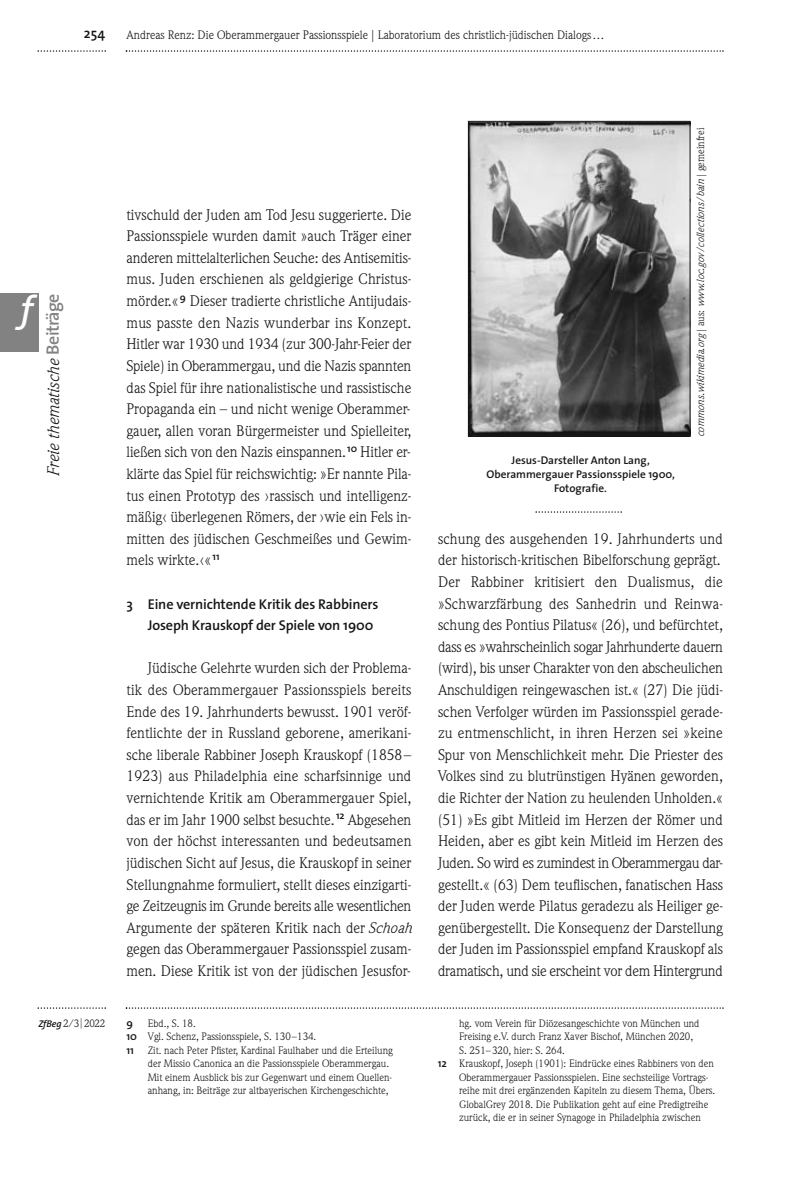
<style>
.page{position:relative;width:808px;height:1191px;background:#fff}
.page>*{position:absolute;margin:0;border:0;box-sizing:border-box;transform-origin:0 0}
.t1{font:italic 600 36px "The Sans";color:#fff}
.t2{font:italic 16.5px "Weidemann";color:#151616}
.t3{font:15px/21.6px "Weidemann";color:#151616;text-align:justify}
.t4{font:600 14.25px/21.6px "The Sans";letter-spacing:-.01em;color:#151616}
.t5{font:600 14.1px "The Sans";color:#151616}
.t6{font:12px "Weidemann";color:#151616}
.t7{font:600 11.25px/13.5px "The Sans";color:#151616;text-align:center}
.t8{font:10.5px "Weidemann";color:#151616}
.t9{font:italic 10.5px "Weidemann";color:#151616}
.s1{font-family:"The Sans";font-weight:300}
.s2{font-family:"The Sans";font-weight:600;font-style:normal;font-size:18px;color:#818281}
.s3{font-style:italic}
.s4{font-family:"The Sans";font-weight:300;font-style:normal;font-size:9.75px}
.s5{font-style:normal}
.s6{font-family:"The Sans";font-weight:600;font-style:italic;font-size:9.75px}
.s7{font-family:"The Sans";font-weight:200}
.s8{font-family:"The Sans";font-weight:600;font-size:11.25px}
</style>
<div class="page">
<svg style="left:126px;top:50px;width:598px;height:2px"></svg>
<svg style="left:38px;top:50px;width:68px;height:2px"></svg>
<svg style="left:126px;top:1007px;width:598px;height:1px"></svg>
<svg style="left:38px;top:1007px;width:68px;height:1px"></svg>
<div style="left:0;top:293px;width:38px;height:59px;background:#818281"></div>
<svg style="left:535px;top:511px;width:87px;height:2px"></svg>
<img style="left:470px;top:123px;width:218px;height:311px">
<div style="left:468px;top:121px;width:222px;height:315px;border:1px solid #151616"></div>
<p class="t5" style="left:84px;top:28px;width:23px">254</p>
<p class="t6" style="left:126px;top:30px;width:480px">Andreas Renz: Die Oberammergauer Passionsspiele <span class="s1">|</span> Laboratorium des christlich-jüdischen Dialogs…</p>
<h1 class="t1" style="left:21px;top:294px;width:14px">f</h1>
<p class="t2" style="left:47px;top:477px;width:185px;rotate:-90deg">Freie thematische <span class="s2">Beiträge</span></p>
<p class="t3" style="left:126px;top:205px;width:286px">tivschuld der Juden am Tod Jesu suggerierte. Die Passionsspiele wurden damit »auch Träger einer anderen mittelalterlichen Seuche: des Antisemitis&shy;mus. Juden erschienen als geldgierige Christus&shy;mörder.«<sup>9</sup> Dieser tradierte christliche Antijudais&shy;mus passte den Nazis wunderbar ins Konzept.<br>Hitler war 1930 und 1934 (zur 300-Jahr-Feier der Spiele) in Oberammergau, und die Nazis spannten das Spiel für ihre nationalistische und rassistische Propaganda ein – und nicht wenige Oberammer&shy;gauer, allen voran Bürgermeister und Spielleiter, ließen sich von den Nazis einspannen.<sup>10</sup> Hitler er&shy;klärte das Spiel für reichswichtig: »Er nannte Pila&shy;tus einen Prototyp des ›rassisch und intelligenz&shy;mäßig‹ überlegenen Römers, der ›wie ein Fels in&shy;mitten des jüdischen Geschmeißes und Gewim&shy;mels wirkte.‹«<sup>11</sup></p>
<p class="t4" style="left:148px;top:594px;width:232px;text-indent:-21px">3 Eine vernichtende Kritik des Rabbiners<br>Joseph Krauskopf der Spiele von 1900</p>
<p class="t3" style="left:126px;top:659px;width:286px;text-indent:21px">Jüdische Gelehrte wurden sich der Problema&shy;tik des Oberammergauer Passionsspiels bereits Ende des 19. Jahrhunderts bewusst. 1901 veröf&shy;fentlichte der in Russland geborene, amerikani&shy;sche liberale Rabbiner Joseph Krauskopf (1858– 1923) aus Philadelphia eine scharfsinnige und vernichtende Kritik am Oberammergauer Spiel, das er im Jahr 1900 selbst besuchte.<sup>12</sup> Abgesehen von der höchst interessanten und bedeutsamen jüdischen Sicht auf Jesus, die Krauskopf in seiner Stellungnahme formuliert, stellt dieses einzigarti&shy;ge Zeitzeugnis im Grunde bereits alle wesentlichen Argumente der späteren Kritik nach der <span class="s3">Schoah </span>gegen das Oberammergauer Passionsspiel zusam&shy;men. Diese Kritik ist von der jüdischen Jesusfor-</p>
<p class="t7" style="left:487px;top:455px;width:190px">Jesus-Darsteller Anton Lang,<br>Oberammergauer Passionsspiele 1900,<br>Fotografie.</p>
<p class="t9" style="left:696px;top:437px;width:311px;rotate:-90deg">commons.wikimedia.org <span class="s4">|</span> <span class="s5">aus:</span> www.loc.gov/collections/bain <span class="s4">|</span> <span class="s5">gemeinfrei</span></p>
<p class="t3" style="left:438px;top:529px;width:286px;text-align:left">schung des ausgehenden 19. Jahrhunderts und der historisch-kritischen Bibelforschung geprägt.<br>Der Rabbiner kritisiert den Dualismus, die »Schwarzfärbung des Sanhedrin und Reinwa&shy;schung des Pontius Pilatus« (26), und befürchtet, dass es »wahrscheinlich sogar Jahrhunderte dauern (wird), bis unser Charakter von den abscheulichen Anschuldigen reingewaschen ist.« (27) Die jüdi&shy;schen Verfolger würden im Passionsspiel gerade&shy;zu entmenschlicht, in ihren Herzen sei »keine Spur von Menschlichkeit mehr. Die Priester des Volkes sind zu blutrünstigen Hyänen geworden, die Richter der Nation zu heulenden Unholden.« (51) »Es gibt Mitleid im Herzen der Römer und Heiden, aber es gibt kein Mitleid im Herzen des Juden. So wird es zumindest in Oberammergau dar&shy;gestellt.« (63) Dem teuflischen, fanatischen Hass der Juden werde Pilatus geradezu als Heiliger ge&shy;genübergestellt. Die Konsequenz der Darstellung der Juden im Passionsspiel empfand Krauskopf als dramatisch, und sie erscheint vor dem Hintergrund</p>
<p class="t8" style="left:38px;top:1019px;width:68px"><span class="s6">ZfBeg</span> 2/3<span class="s7">|</span>2022</p>
<p class="t7" style="left:126px;top:1017px;width:8px">9</p>
<p class="t8" style="left:148px;top:1019px;width:50px">Ebd., S. 18.</p>
<p class="t8" style="left:126px;top:1032px;width:191px"><span class="s8">10</span> Vgl. Schenz, Passionsspiele, S. 130–134.</p>
<p class="t8" style="left:126px;top:1046px;width:268px"><span class="s8">11</span> Zit. nach Peter Pfister, Kardinal Faulhaber und die Erteilung</p>
<p class="t8" style="left:148px;top:1059px;width:243px">der Missio Canonica an die Passionsspiele Oberammergau.</p>
<p class="t8" style="left:148px;top:1073px;width:246px">Mit einem Ausblick bis zur Gegenwart und einem Quellen-</p>
<p class="t8" style="left:148px;top:1086px;width:242px">anhang, in: Beiträge zur altbayerischen Kirchengeschichte,</p>
<p class="t8" style="left:459px;top:1019px;width:242px">hg. vom Verein für Diözesangeschichte von München und</p>
<p class="t8" style="left:459px;top:1032px;width:235px">Freising e.V. durch Franz Xaver Bischof, München 2020,</p>
<p class="t8" style="left:459px;top:1046px;width:107px">S. 251–320, hier: S. 264.</p>
<p class="t8" style="left:438px;top:1059px;width:277px"><span class="s8">12</span> Krauskopf, Joseph (1901): Eindrücke eines Rabbiners von den</p>
<p class="t8" style="left:459px;top:1073px;width:251px">Oberammergauer Passionsspielen. Eine sechsteilige Vortrags-</p>
<p class="t8" style="left:459px;top:1086px;width:258px">reihe mit drei ergänzenden Kapiteln zu diesem Thema, Übers.</p>
<p class="t8" style="left:459px;top:1100px;width:251px">GlobalGrey 2018. Die Publikation geht auf eine Predigtreihe</p>
<p class="t8" style="left:459px;top:1113px;width:243px">zurück, die er in seiner Synagoge in Philadelphia zwischen</p>
</div>
